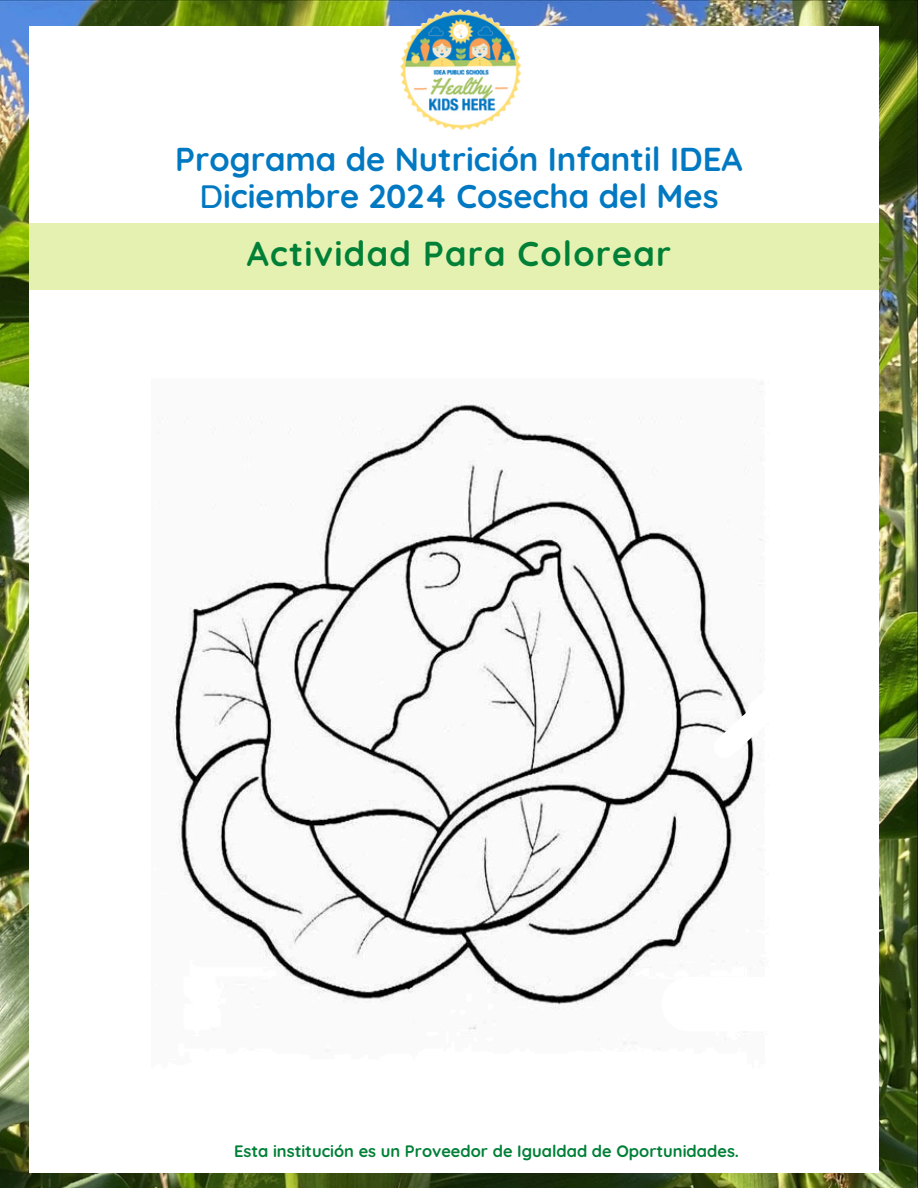
<style>
.page{position:relative;width:918px;height:1188px;background:#fff}
.page>*{position:absolute;margin:0;border:0;box-sizing:border-box;transform-origin:0 0}
.t1{font:700 34.5px "Quicksand";letter-spacing:.035em;color:#008037}
.t2{font:700 33px/37.2px "Quicksand";color:#0079c2;text-align:center}
.t3{font:700 16.5px "Quicksand";color:#008037}
.s1{font-weight:500}
</style>
<div class="page">
<img style="left:0;top:0;width:918px;height:1188px">
<div style="left:29px;top:26px;width:850px;height:1147px;background:#fff"></div>
<img style="left:158px;top:382px;width:604px;height:662px">
<img style="left:394px;top:0;width:135px;height:131px">
<div style="left:29px;top:223px;width:850px;height:67px;background:#e4f1b0"></div>
<svg style="left:709px;top:639px;width:53px;height:124px"></svg>
<div style="left:662px;top:977px;width:187px;height:54px;background:#fff;border-radius:27px"></div>
<p class="t2" style="left:175px;top:140px;width:569px">Programa de Nutrición Infantil IDEA<br><span class="s1">D</span>iciembre 2024 Cosecha del Mes</p>
<p class="t1" style="left:247px;top:232px;width:426px">Actividad Para Colorear</p>
<p class="t3" style="left:234px;top:1140px;width:507px">Esta institución es un Proveedor de Igualdad de Oportunidades.</p>
</div>
